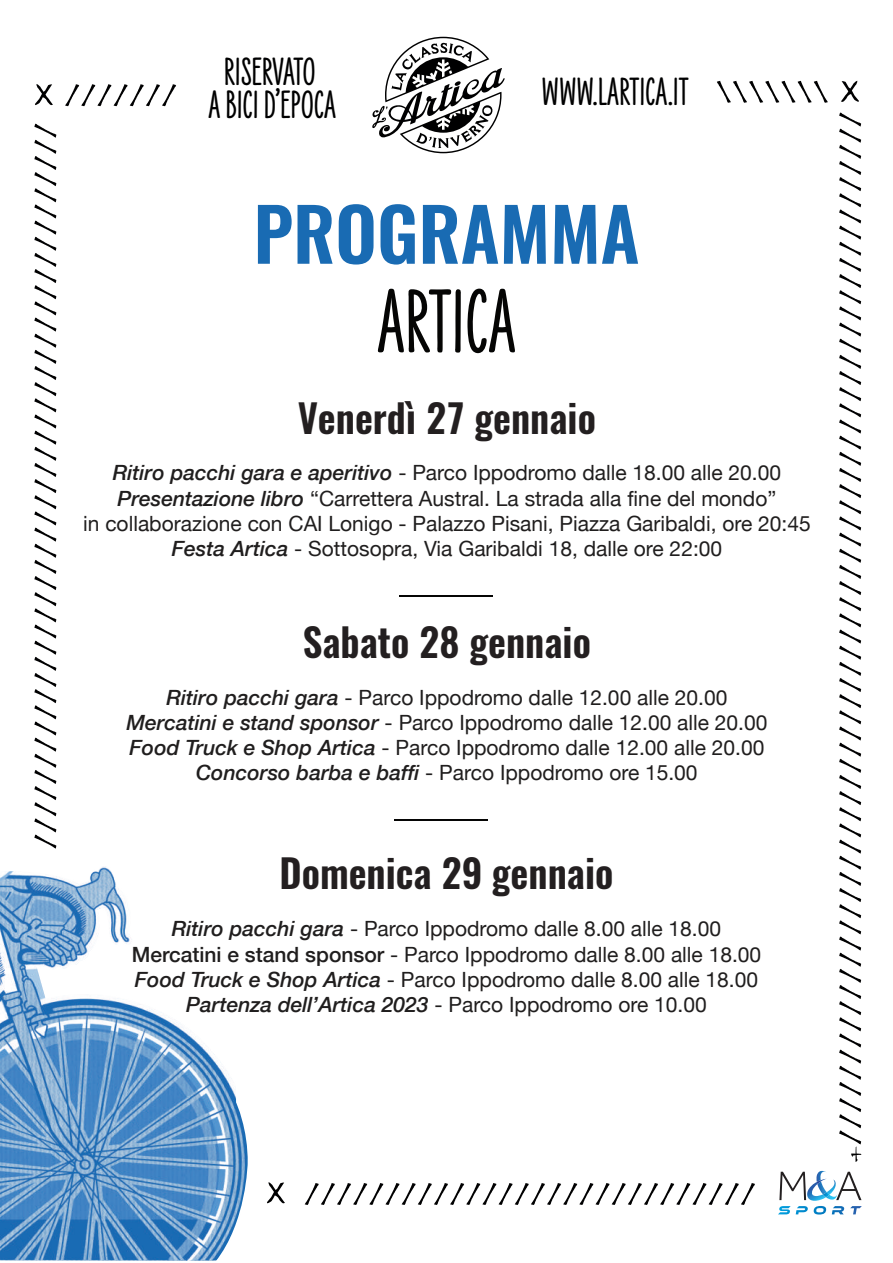
<style>
.page{position:relative;width:893px;height:1263px;background:#fff}
.page>*{position:absolute;margin:0;border:0;box-sizing:border-box;transform-origin:0 0}
.t1{font:900 92.55px "Liebe Erika";color:#050504}
.t2{font:600 72.75px "Oswald";color:#196bb3}
.t3{font:900 40.2px/32.5px "Liebe Erika";color:#000001;text-align:center}
.t4{font:600 39px "Oswald";color:#231f20}
.t5{font:33.9px "Party Let Plain";color:#000001;scale:1.51 1}
.t6{font:21px/25.2px "Helvetica Neue";color:#201e1e;text-align:center}
.s1{font-weight:500;font-style:italic}
.s2{font-weight:500}
</style>
<div class="page">
<svg style="left:0;top:105px;width:248px;height:1156px"></svg>
<svg style="left:372px;top:37px;width:133px;height:116px"></svg>
<svg style="left:35px;top:84px;width:18px;height:21px"></svg>
<svg style="left:841px;top:81px;width:18px;height:21px"></svg>
<hr style="left:399px;top:595px;width:94px;height:1px;background:#050504">
<hr style="left:394px;top:820px;width:94px;height:1px;background:#050504">
<svg style="left:267px;top:1182px;width:18px;height:21px"></svg>
<svg style="left:778px;top:1171px;width:84px;height:43px"></svg>
<h3 class="t5" style="left:24px;top:850px;width:483px;rotate:-90deg">/////////////////////////////////////////////</h3>
<h3 class="t3" style="left:209px;top:57px;width:129px">RISERVATO<br>A BICI D’EPOCA</h3>
<h3 class="t5" style="left:64px;top:74px;width:76px">///////</h3>
<h3 class="t3" style="left:542px;top:77px;width:148px">WWW.LARTICA.IT</h3>
<h2 class="t2" style="left:254px;top:183px;width:387px">PROGRAMMA</h2>
<h1 class="t1" style="left:377px;top:271px;width:140px">ARTICA</h1>
<h3 class="t4" style="left:298px;top:390px;width:300px">Venerdì 27 gennaio</h3>
<p class="t6" style="left:83px;top:462px;width:729px"><span class="s1">Ritiro pacchi gara e aperitivo</span> - Parco Ippodromo dalle 18.00 alle 20.00<br><span class="s1">Presentazione libro</span> “Carrettera Austral. La strada alla fine del mondo”<br>in collaborazione con CAI Lonigo - Palazzo Pisani, Piazza Garibaldi, ore 20:45<br><span class="s1">Festa Artica</span> - Sottosopra, Via Garibaldi 18, dalle ore 22:00</p>
<h3 class="t4" style="left:303px;top:615px;width:290px">Sabato 28 gennaio</h3>
<p class="t6" style="left:126px;top:686px;width:643px"><span class="s1">Ritiro pacchi gara</span> - Parco Ippodromo dalle 12.00 alle 20.00<br><span class="s1">Mercatini e stand sponsor</span> - Parco Ippodromo dalle 12.00 alle 20.00<br><span class="s1">Food Truck e Shop Artica</span> - Parco Ippodromo dalle 12.00 alle 20.00<br><span class="s1">Concorso barba e baffi</span> - Parco Ippodromo ore 15.00</p>
<h3 class="t4" style="left:279px;top:846px;width:335px">Domenica 29 gennaio</h3>
<p class="t6" style="left:132px;top:917px;width:631px"><span class="s1">Ritiro pacchi gara</span> - Parco Ippodromo dalle 8.00 alle 18.00<br><span class="s2">Mercatini e stand sponsor</span> - Parco Ippodromo dalle 8.00 alle 18.00<br><span class="s1">Food Truck e Shop Artica</span> - Parco Ippodromo dalle 8.00 alle 18.00<br><span class="s1">Partenza dell’Artica 2023</span> - Parco Ippodromo ore 10.00</p>
<h3 class="t5" style="left:304px;top:1172px;width:301px">////////////////////////////</h3>
<h3 class="t5" style="left:829px;top:1165px;width:699px;rotate:-90deg">+////////////////////////////////////////////////////////////////</h3>
</div>
